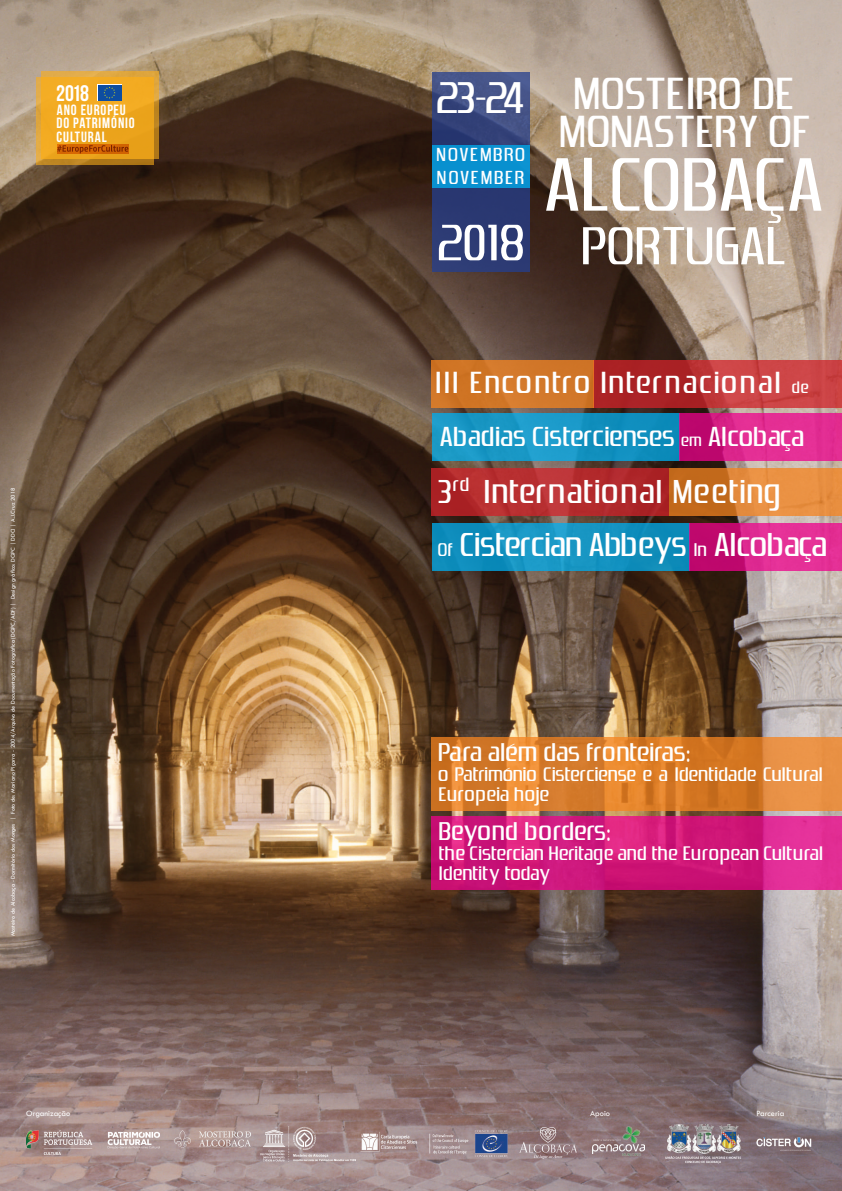
<style>
.page{position:relative;width:842px;height:1191px;background:#fff}
.page>*{position:absolute;margin:0;border:0;box-sizing:border-box;transform-origin:0 0}
.t1{font:79.4px "Zrnic";color:#fff}
.t2{font:56.1px "Zrnic";color:#fff}
.t3{font:53.7px "Zrnic";color:#fff}
.t4{font:47.7px/37.7px "Zrnic";color:#fff;text-align:center}
.t5{font:47px "Zrnic";color:#fff}
.t6{font:35.1px/53px "Zrnic";letter-spacing:.02em;color:#fff}
.t7{font:32.3px "Zrnic";letter-spacing:.05em;color:#fff}
.t8{font:29.1px "Zrnic";color:#fff}
.t9{font:27.2px "Zrnic";color:#fff}
.t10{font:22.5px "Bebas Neue";color:#fff}
.t11{font:20.8px/20px "Zrnic";color:#fff}
.t12{font:20px/23.4px "Zrnic";letter-spacing:.07em;color:#fff}
.t13{font:14.8px/13.6px "Bebas Neue";letter-spacing:.06em;color:#fff}
.t14{font:8.4px "Tw Cen";color:#fff}
.t15{font:6px "Tw Cen";color:#fff}
.s1{font-size:17.6px}
.s2{font-size:19.5px}
</style>
<div class="page">
<img style="left:0;top:0;width:842px;height:1191px">
<svg style="left:432px;top:72px;width:98px;height:199px;background:#33427a"></svg>
<div style="left:432px;top:146px;width:98px;height:42px;background:#0990cf"></div>
<svg style="left:432px;top:737px;width:410px;height:73px;background:#dc802e"></svg>
<svg style="left:432px;top:817px;width:410px;height:73px;background:#d31b7f"></svg>
<svg style="left:431px;top:469px;width:238px;height:47px;background:#b32a2d"></svg>
<div style="left:431px;top:523px;width:258px;height:47px;background:#1190be"></div>
<svg style="left:669px;top:469px;width:173px;height:47px;background:#da8133"></svg>
<svg style="left:689px;top:523px;width:153px;height:47px;background:#d62187"></svg>
<svg style="left:593px;top:360px;width:249px;height:47px;background:#bc3436"></svg>
<div style="left:431px;top:413px;width:248px;height:47px;background:linear-gradient(to right,#1f9ecb,#0d8cbc)"></div>
<div style="left:431px;top:360px;width:162px;height:47px;background:#d17628"></div>
<svg style="left:679px;top:413px;width:163px;height:47px;background:#d82389"></svg>
<img style="left:427px;top:1129px;width:81px;height:28px">
<img style="left:520px;top:1127px;width:56px;height:31px">
<img style="left:26px;top:1130px;width:133px;height:24px">
<img style="left:174px;top:1128px;width:79px;height:20px">
<img style="left:260px;top:1126px;width:95px;height:35px">
<img style="left:360px;top:1131px;width:61px;height:21px">
<img style="left:593px;top:1126px;width:52px;height:29px">
<img style="left:660px;top:1116px;width:86px;height:51px">
<img style="left:756px;top:1137px;width:55px;height:13px">
<svg style="left:36px;top:77px;width:118px;height:87px"></svg>
<svg style="left:41px;top:71px;width:118px;height:87px"></svg>
<div style="left:41px;top:77px;width:113px;height:81px;background:#f3ab22"></div>
<svg style="left:97px;top:84px;width:25px;height:17px"></svg>
<div style="left:98px;top:85px;width:23px;height:16px;background:#0d4da1"></div>
<svg style="left:104px;top:87px;width:12px;height:12px"></svg>
<svg style="left:57px;top:145px;width:71px;height:8px"></svg>
<h3 class="t10" style="left:56px;top:80px;width:34px">2018</h3>
<h3 class="t13" style="left:56px;top:103px;width:80px">ANO EUROPEU<br>DO PATRIMÓNIO<br>CULTURAL</h3>
<p class="t15" style="left:9px;top:936px;width:450px;rotate:-90deg">Mosteiro de Alcobaça - Dormitório dos Monges | Foto de: Mariano Piçarra - 2004/Arquivo de Documentação Fotográfica (DGPC/ADF) | Design gráfico: DGPC | DDCI | A.J.Cruz 2018</p>
<h3 class="t5" style="left:436px;top:75px;width:90px">23-24</h3>
<h3 class="t12" style="left:436px;top:143px;width:90px">NOVEMBRO<br>NOVEMBER</h3>
<h3 class="t3" style="left:437px;top:217px;width:90px">2018</h3>
<h3 class="t4" style="left:558px;top:77px;width:253px">MOSTEIRO DE<br>MONASTERY OF</h3>
<h1 class="t1" style="left:544px;top:147px;width:280px">ALCOBAÇA</h1>
<h2 class="t2" style="left:581px;top:219px;width:206px">PORTUGAL</h2>
<h3 class="t7" style="left:435px;top:367px;width:375px">III Encontro Internacional <span class="s1">de</span></h3>
<h3 class="t8" style="left:440px;top:423px;width:366px">Abadias Cistercienses <span class="s1">em</span> Alcobaça</h3>
<h3 class="t6" style="left:438px;top:466px;width:390px">3<sup>rd</sup> International Meeting<br><span class="s2">Of</span> Cistercian Abbeys <span class="s2">In</span> Alcobaça</h3>
<h3 class="t9" style="left:438px;top:738px;width:253px">Para além das fronteiras:</h3>
<h3 class="t11" style="left:438px;top:764px;width:386px">o Património Cisterciense e a Identidade Cultural<br>Europeia hoje</h3>
<h3 class="t9" style="left:439px;top:818px;width:174px">Beyond borders:</h3>
<h3 class="t11" style="left:439px;top:844px;width:386px">the Cistercian Heritage and the European Cultural<br>Identity today</h3>
<h3 class="t14" style="left:26px;top:1108px;width:46px">Organização</h3>
<h3 class="t14" style="left:590px;top:1108px;width:21px">Apoio</h3>
<h3 class="t14" style="left:756px;top:1108px;width:29px">Parceria</h3>
</div>
